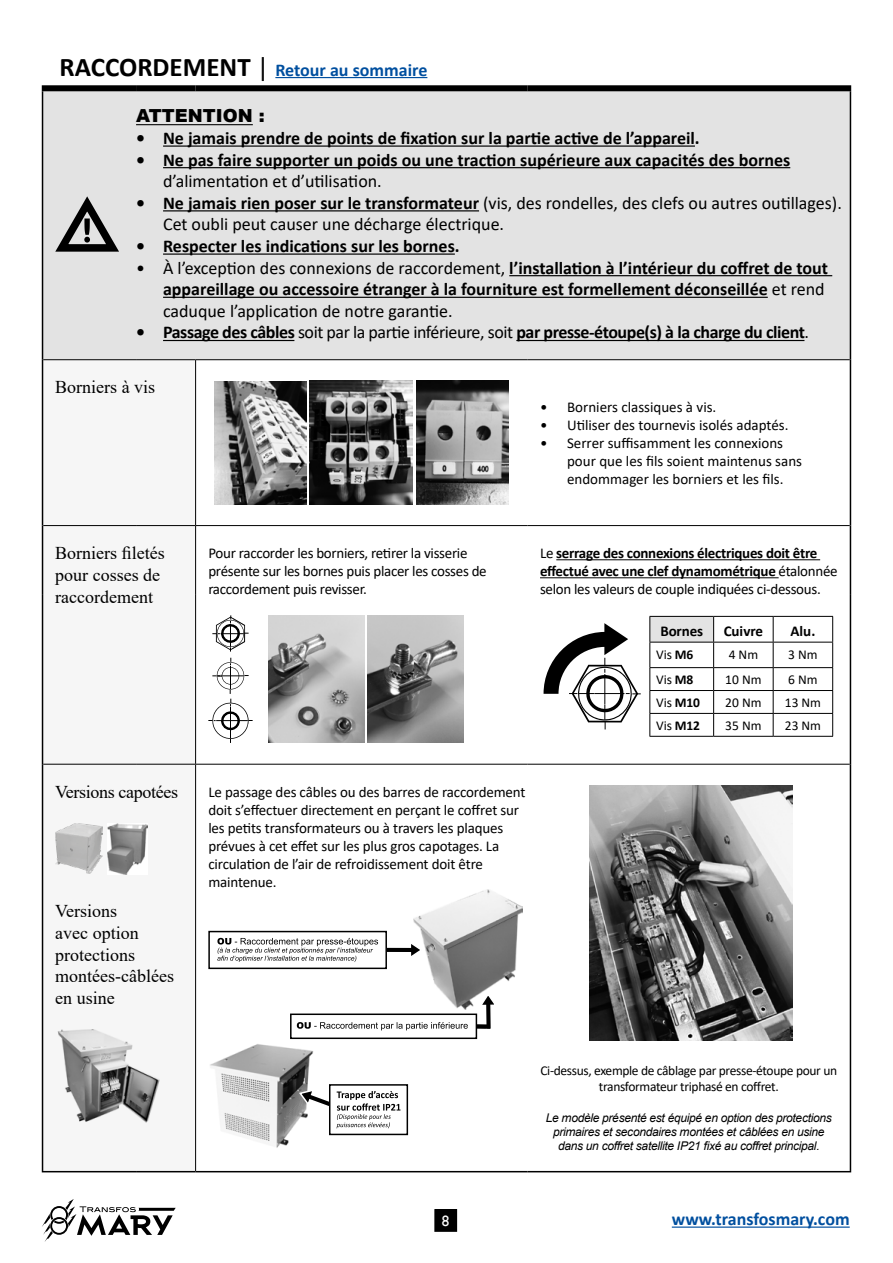
<style>
.page{position:relative;width:893px;height:1263px;background:#fff}
.page>*{position:absolute;margin:0;border:0;box-sizing:border-box;transform-origin:0 0}
.t1{font:700 18px/21.6px "Calibri";color:#000}
.t2{font:18px/21.6px "Calibri";color:#000}
.t3{font:18px/21.6px "Times New Roman";color:#000}
.t4{font:700 18px "Calibri";letter-spacing:-.025em;color:#000}
.t5{font:700 18px "Calibri";color:#004f9f}
.t6{font:18px "Times New Roman";letter-spacing:-.02em;color:#000}
.t7{font:900 18px "Arial";color:#000}
.t8{font:15px/18px "Calibri";letter-spacing:-.01em;color:#000}
.t9{font:700 15px/18px "Calibri";letter-spacing:-.02em;color:#000}
.t10{font:15px "Gill Sans";color:#fff}
.t11{font:13.5px/16.2px "Calibri";letter-spacing:-.025em;color:#000;text-align:center}
.t12{font:italic 12px/14.4px "Arial";letter-spacing:-.025em;color:#000;text-align:center}
.s1{font-size:27px;color:#000}
.s2{font-weight:400;font-size:27px;color:#000}
.s3{font-weight:400}
.s4{font-weight:700}
</style>
<div class="page">
<div style="left:43px;top:91px;width:807px;height:268px;background:#e3e3e3"></div>
<div style="left:43px;top:360px;width:152px;height:811px;background:#f6f6f6"></div>
<svg style="left:196px;top:765px;width:654px;height:406px"></svg>
<hr style="left:43px;top:359px;width:93px;height:1px;background:#000">
<hr style="left:136px;top:359px;width:60px;height:1px;background:#000">
<hr style="left:43px;top:525px;width:93px;height:1px;background:#000">
<hr style="left:136px;top:525px;width:60px;height:1px;background:#000">
<hr style="left:43px;top:764px;width:93px;height:1px;background:#000">
<hr style="left:136px;top:764px;width:60px;height:1px;background:#000">
<hr style="left:196px;top:359px;width:331px;height:1px;background:#000">
<hr style="left:195px;top:360px;width:1px;height:165px;background:#000">
<hr style="left:527px;top:359px;width:323px;height:1px;background:#000">
<hr style="left:195px;top:764px;width:1px;height:407px;background:#000">
<hr style="left:196px;top:525px;width:331px;height:1px;background:#000">
<hr style="left:195px;top:526px;width:1px;height:68px;background:#000">
<hr style="left:527px;top:525px;width:323px;height:1px;background:#000">
<hr style="left:195px;top:594px;width:1px;height:170px;background:#000">
<hr style="left:196px;top:764px;width:331px;height:1px;background:#000">
<hr style="left:527px;top:764px;width:323px;height:1px;background:#000">
<div style="left:42px;top:85px;width:94px;height:6px;background:#000"></div>
<div style="left:136px;top:85px;width:60px;height:6px;background:#000"></div>
<div style="left:196px;top:85px;width:331px;height:6px;background:#000"></div>
<div style="left:527px;top:85px;width:324px;height:6px;background:#000"></div>
<hr style="left:42px;top:91px;width:1px;height:269px;background:#000">
<hr style="left:850px;top:91px;width:1px;height:269px;background:#000">
<hr style="left:42px;top:360px;width:1px;height:166px;background:#000">
<hr style="left:850px;top:360px;width:1px;height:166px;background:#000">
<hr style="left:42px;top:526px;width:1px;height:68px;background:#000">
<hr style="left:42px;top:594px;width:1px;height:170px;background:#000">
<hr style="left:850px;top:526px;width:1px;height:68px;background:#000">
<hr style="left:850px;top:594px;width:1px;height:170px;background:#000">
<hr style="left:42px;top:764px;width:1px;height:407px;background:#000">
<hr style="left:850px;top:764px;width:1px;height:407px;background:#000">
<hr style="left:42px;top:1171px;width:94px;height:1px;background:#000">
<hr style="left:136px;top:1171px;width:60px;height:1px;background:#000">
<hr style="left:196px;top:1171px;width:331px;height:1px;background:#000">
<hr style="left:527px;top:1171px;width:324px;height:1px;background:#000">
<hr style="left:275px;top:77px;width:152px;height:1px;background:#004f9f">
<svg style="left:49px;top:194px;width:77px;height:61px;background:#a6a6a6"></svg>
<hr style="left:136px;top:124px;width:117px;height:1px;background:#000">
<hr style="left:163px;top:145px;width:532px;height:2px;background:#000">
<hr style="left:163px;top:167px;width:627px;height:1px;background:#000">
<hr style="left:163px;top:210px;width:316px;height:1px;background:#000">
<hr style="left:163px;top:253px;width:292px;height:2px;background:#000">
<hr style="left:509px;top:275px;width:323px;height:1px;background:#000">
<hr style="left:163px;top:297px;width:605px;height:1px;background:#000">
<hr style="left:163px;top:340px;width:131px;height:1px;background:#000">
<hr style="left:516px;top:340px;width:288px;height:1px;background:#000">
<img style="left:214px;top:381px;width:93px;height:123px">
<img style="left:310px;top:381px;width:103px;height:123px">
<img style="left:416px;top:381px;width:93px;height:123px">
<hr style="left:556px;top:559px;width:264px;height:1px;background:#000">
<hr style="left:540px;top:577px;width:239px;height:1px;background:#000">
<svg style="left:212px;top:615px;width:37px;height:37px"></svg>
<svg style="left:208px;top:658px;width:45px;height:85px"></svg>
<img style="left:269px;top:615px;width:95px;height:128px">
<img style="left:367px;top:615px;width:96px;height:128px">
<svg style="left:649px;top:616px;width:184px;height:120px"></svg>
<hr style="left:649px;top:736px;width:65px;height:1px;background:#000">
<hr style="left:714px;top:736px;width:59px;height:1px;background:#000">
<hr style="left:773px;top:736px;width:60px;height:1px;background:#000">
<svg style="left:544px;top:623px;width:97px;height:106px"></svg>
<img style="left:55px;top:823px;width:48px;height:51px">
<img style="left:107px;top:823px;width:41px;height:51px">
<img style="left:55px;top:1029px;width:107px;height:95px">
<img style="left:413px;top:890px;width:110px;height:119px">
<svg style="left:387px;top:940px;width:37px;height:19px"></svg>
<svg style="left:217px;top:938px;width:161px;height:24px"></svg>
<div style="left:208px;top:931px;width:179px;height:38px;border:2px solid #000"></div>
<div style="left:291px;top:1014px;width:185px;height:24px;background:#fff"></div>
<div style="left:290px;top:1013px;width:187px;height:26px;border:2px solid #000"></div>
<svg style="left:297px;top:991px;width:201px;height:40px"></svg>
<img style="left:208px;top:1042px;width:106px;height:106px">
<div style="left:330px;top:1085px;width:77px;height:49px;background:#fff"></div>
<div style="left:329px;top:1084px;width:79px;height:51px;border:2px solid #000"></div>
<svg style="left:298px;top:1088px;width:102px;height:40px"></svg>
<img style="left:590px;top:785px;width:202px;height:255px">
<svg style="left:42px;top:1199px;width:134px;height:43px"></svg>
<div style="left:435px;top:1210px;width:21px;height:21px;background:#000"></div>
<div style="left:434px;top:1209px;width:23px;height:23px;border:2px solid #000"></div>
<div style="left:435px;top:1215px;width:21px;height:10px;background:#000"></div>
<hr style="left:672px;top:1226px;width:178px;height:2px;background:#004f9f">
<p class="t5" style="left:60px;top:57px;width:369px"><span class="s1">RACCORDEMENT</span> <span class="s2">|</span> Retour au sommaire</p>
<p class="t7" style="left:136px;top:103px;width:130px">ATTENTION :</p>
<p class="t1" style="left:136px;top:127px;width:565px">• Ne jamais prendre de points de fixation sur la partie active de l’appareil.</p>
<p class="t1" style="left:163px;top:149px;width:629px;text-indent:-27px">• Ne pas faire supporter un poids ou une traction supérieure aux capacités des bornes <span class="s3">d’alimentation et d’utilisation.</span></p>
<p class="t2" style="left:163px;top:192px;width:680px;text-indent:-27px"><span class="s4">• Ne jamais rien poser sur le transformateur</span> (vis, des rondelles, des clefs ou autres outillages).<br>Cet oubli peut causer une décharge électrique.</p>
<p class="t1" style="left:136px;top:235px;width:325px">• Respecter les indications sur les bornes.</p>
<p class="t1" style="left:163px;top:257px;width:667px;text-indent:-27px"><span class="s3">• À l’exception des connexions de raccordement,</span> l’installation à l’intérieur du coffret de tout appareillage ou accessoire étranger à la fourniture est formellement déconseillée <span class="s3">et rend caduque l’application de notre garantie.</span></p>
<p class="t4" style="left:136px;top:320px;width:674px">• Passage des câbles <span class="s3">soit par la partie inférieure, soit</span> par presse-étoupe(s) à la charge du client<span class="s3">.</span></p>
<p class="t3" style="left:55px;top:376px;width:101px">Borniers à vis</p>
<p class="t8" style="left:540px;top:398px;width:178px">• Borniers classiques à vis.</p>
<p class="t8" style="left:540px;top:416px;width:250px">• Utiliser des tournevis isolés adaptés.</p>
<p class="t8" style="left:567px;top:434px;width:237px;text-indent:-27px">• Serrer suffisamment les connexions pour que les fils soient maintenus sans endommager les borniers et les fils.</p>
<p class="t3" style="left:55px;top:542px;width:111px">Borniers filetés pour cosses de raccordement</p>
<p class="t8" style="left:208px;top:544px;width:280px">Pour raccorder les borniers, retirer la visserie présente sur les bornes puis placer les cosses de raccordement puis revisser.</p>
<p class="t9" style="left:540px;top:544px;width:299px"><span class="s3">Le</span> serrage des connexions électriques doit être effectué avec une clef dynamométrique <span class="s3">étalonnée selon les valeurs de couple indiquées ci-dessous.</span></p>
<p class="t9" style="left:660px;top:622px;width:44px">Bornes</p>
<p class="t9" style="left:724px;top:622px;width:41px">Cuivre</p>
<p class="t9" style="left:790px;top:622px;width:26px">Alu.</p>
<p class="t11" style="left:656px;top:646px;width:39px">Vis <span class="s4">M6</span></p>
<p class="t11" style="left:729px;top:646px;width:31px">4 Nm</p>
<p class="t11" style="left:788px;top:646px;width:31px">3 Nm</p>
<p class="t11" style="left:656px;top:671px;width:39px">Vis <span class="s4">M8</span></p>
<p class="t11" style="left:725px;top:671px;width:38px">10 Nm</p>
<p class="t11" style="left:788px;top:671px;width:31px">6 Nm</p>
<p class="t11" style="left:656px;top:694px;width:45px">Vis <span class="s4">M10</span></p>
<p class="t11" style="left:725px;top:694px;width:38px">20 Nm</p>
<p class="t11" style="left:785px;top:694px;width:38px">13 Nm</p>
<p class="t11" style="left:656px;top:717px;width:45px">Vis <span class="s4">M12</span></p>
<p class="t11" style="left:725px;top:717px;width:38px">35 Nm</p>
<p class="t11" style="left:785px;top:717px;width:38px">23 Nm</p>
<p class="t6" style="left:55px;top:779px;width:124px">Versions capotées</p>
<p class="t3" style="left:55px;top:900px;width:120px">Versions<br>avec option protections montées-câblées en usine</p>
<p class="t8" style="left:208px;top:782px;width:319px">Le passage des câbles ou des barres de raccordement doit s’effectuer directement en perçant le coffret sur les petits transformateurs ou à travers les plaques prévues à cet effet sur les plus gros capotages. La circulation de l’air de refroidissement doit être maintenue.</p>
<p class="t11" style="left:540px;top:1062px;width:298px">Ci-dessus, exemple de câblage par presse-étoupe pour un transformateur triphasé en coffret.</p>
<p class="t12" style="left:546px;top:1110px;width:287px">Le modèle présenté est équipé en option des protections primaires et secondaires montées et câblées en usine dans un coffret satellite IP21 fixé au coffret principal.</p>
<p class="t10" style="left:442px;top:1212px;width:9px">8</p>
<p class="t5" style="left:672px;top:1206px;width:179px">www.transfosmary.com</p>
</div>
